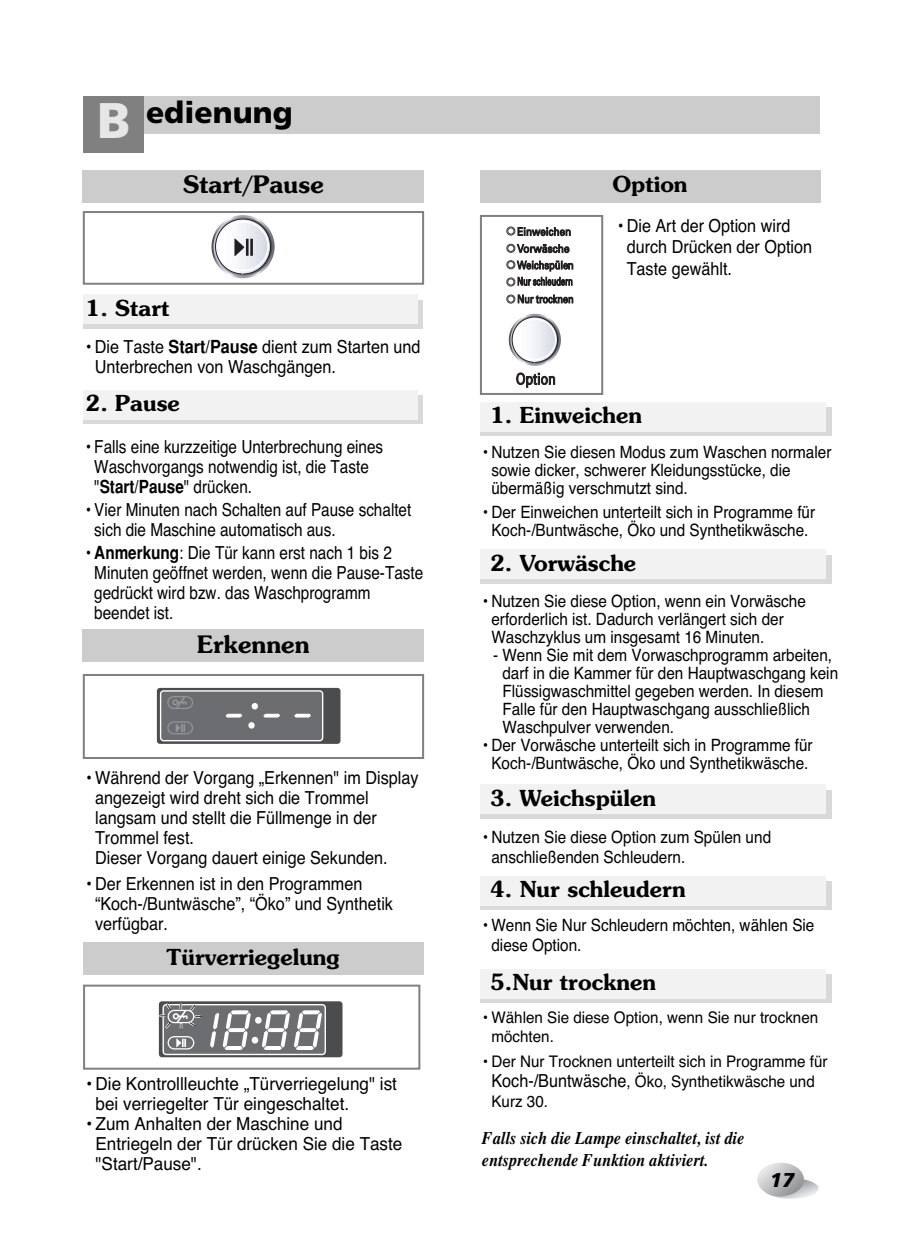
<style>
.page{position:relative;width:906px;height:1246px;background:#fff}
.page>*{position:absolute;margin:0;border:0;box-sizing:border-box;transform-origin:0 0}
.t1{font:900 30px "Frutiger";color:#000}
.t2{font:600 24px "Souvenir";color:#000}
.t3{font:600 22px "Souvenir";color:#000}
.t4{font:italic 900 20px "Frutiger";color:#000}
.t5{font:18px/20px "Helvetica";color:#000;scale:.9 1}
.t6{font:18px/20px "Helvetica";color:#000;scale:.85 1}
.t7{font:18px/20px "Helvetica";color:#000;scale:.95 1}
.t8{font:italic 700 18px/22px "Times";color:#000;scale:.9 1}
.t9{font:17px/18px "Helvetica";color:#000;scale:.9 1}
.t10{font:16px/20.4px "Helvetica";color:#000;scale:.95 1}
.s1{font-size:50px;color:#e6e6e6}
.s2{font-weight:700}
.s3{font-size:18px}
</style>
<div class="page">
<div style="left:83px;top:985px;width:337px;height:85px;border:2px solid #808080"></div>
<svg style="left:764px;top:1178px;width:55px;height:21px"></svg>
<svg style="left:757px;top:1163px;width:47px;height:33px"></svg>
<div style="left:84px;top:96px;width:736px;height:37px;background:#ccc"></div>
<div style="left:84px;top:96px;width:60px;height:57px;background:#808080"></div>
<div style="left:83px;top:170px;width:341px;height:33px;background:#ccc"></div>
<svg style="left:82px;top:211px;width:343px;height:548px"></svg>
<svg style="left:211px;top:215px;width:64px;height:63px"></svg>
<hr style="left:246px;top:239px;width:3px;height:17px;background:#231f20">
<hr style="left:250px;top:239px;width:3px;height:17px;background:#231f20">
<svg style="left:157px;top:688px;width:183px;height:56px;background:#545556"></svg>
<div style="left:160px;top:690px;width:163px;height:51px;background:#6c6d70;border:1px solid #fff;border-radius:3px"></div>
<svg style="left:167px;top:721px;width:26px;height:13px"></svg>
<svg style="left:167px;top:696px;width:26px;height:13px"></svg>
<svg style="left:225px;top:714px;width:17px;height:4px"></svg>
<svg style="left:248px;top:703px;width:32px;height:26px"></svg>
<svg style="left:294px;top:714px;width:17px;height:4px"></svg>
<div style="left:159px;top:1001px;width:183px;height:56px;background:#4b4c4d;border-radius:3px"></div>
<div style="left:163px;top:1004px;width:163px;height:51px;background:#6c6d70;border:1px solid #fff;border-radius:3px"></div>
<svg style="left:210px;top:1010px;width:112px;height:40px"></svg>
<svg style="left:161px;top:1001px;width:40px;height:49px"></svg>
<div style="left:480px;top:170px;width:340px;height:33px;background:#ccc"></div>
<div style="left:480px;top:407px;width:351px;height:29px;background:linear-gradient(to right,#e6e6e6,#e5e5e5)"></div>
<div style="left:481px;top:402px;width:345px;height:29px;background:#f2f2f2"></div>
<div style="left:480px;top:555px;width:351px;height:29px;background:#d9d9d9"></div>
<div style="left:481px;top:550px;width:345px;height:29px;background:#f2f2f2"></div>
<div style="left:480px;top:790px;width:351px;height:28px;background:#d9d9d9"></div>
<div style="left:481px;top:785px;width:345px;height:29px;background:#f2f2f2"></div>
<div style="left:480px;top:882px;width:351px;height:28px;background:#d9d9d9"></div>
<div style="left:481px;top:877px;width:345px;height:29px;background:#f2f2f2"></div>
<div style="left:480px;top:215px;width:123px;height:180px;border:2px solid #808080"></div>
<div style="left:507px;top:227px;width:8px;height:8px;border:1px solid #3e3e3f;border-radius:50%"></div>
<div style="left:507px;top:244px;width:8px;height:9px;border:1px solid #3e3e3f;border-radius:50%"></div>
<div style="left:508px;top:245px;width:6px;height:7px;border:1px solid #3e3e3f;border-radius:50%"></div>
<div style="left:507px;top:260px;width:8px;height:9px;border:1px solid #3e3e3f;border-radius:50%"></div>
<div style="left:508px;top:261px;width:6px;height:7px;border:1px solid #3e3e3f;border-radius:50%"></div>
<div style="left:507px;top:278px;width:8px;height:8px;border:1px solid #3e3e3f;border-radius:50%"></div>
<div style="left:507px;top:295px;width:8px;height:8px;border:1px solid #3e3e3f;border-radius:50%"></div>
<svg style="left:509px;top:314px;width:52px;height:52px"></svg>
<div style="left:514px;top:319px;width:42px;height:41px;border:1px solid #fff;border-radius:50%"></div>
<svg style="left:516px;top:373px;width:39px;height:14px"></svg>
<svg style="left:508px;top:227px;width:62px;height:9px"></svg>
<svg style="left:517px;top:244px;width:52px;height:9px"></svg>
<svg style="left:517px;top:261px;width:56px;height:10px"></svg>
<svg style="left:508px;top:295px;width:65px;height:8px"></svg>
<svg style="left:508px;top:277px;width:64px;height:9px"></svg>
<div style="left:83px;top:942px;width:340px;height:33px;background:#ccc"></div>
<div style="left:480px;top:974px;width:351px;height:29px;background:linear-gradient(to right,#e6e6e6,#e5e5e5)"></div>
<div style="left:481px;top:969px;width:345px;height:29px;background:#f2f2f2"></div>
<h1 class="t1" style="left:97px;top:100px;width:197px"><span class="s1">B</span> edienung</h1>
<h2 class="t2" style="left:183px;top:175px;width:142px">Start/Pause</h2>
<p class="t3" style="left:85px;top:299px;width:86px">1. Start</p>
<p class="t5" style="left:95px;top:339px;width:364px;text-indent:-10px">• Die Taste <span class="s2">Start/Pause</span> dient zum Starten und<br>Unterbrechen von Waschgängen.</p>
<p class="t3" style="left:85px;top:395px;width:96px">2. Pause</p>
<p class="t6" style="left:94px;top:439px;width:341px;text-indent:-9px">• Falls eine kurzzeitige Unterbrechung eines<br>Waschvorgangs notwendig ist, die Taste "<span class="s2">Start/Pause</span>" drücken.</p>
<p class="t6" style="left:94px;top:501px;width:375px;text-indent:-9px">• Vier Minuten nach Schalten auf Pause schaltet sich die Maschine automatisch aus.</p>
<p class="t6" style="left:94px;top:544px;width:389px;text-indent:-9px">• <span class="s2">Anmerkung</span>: Die Tür kann erst nach 1 bis 2<br>Minuten geöffnet werden, wenn die Pause-Taste gedrückt wird bzw. das Waschprogramm beendet ist.</p>
<h2 class="t2" style="left:197px;top:634px;width:114px">Erkennen</h2>
<p class="t5" style="left:95px;top:769px;width:361px;text-indent:-10px">• Während der Vorgang „Erkennen" im Display angezeigt wird dreht sich die Trommel langsam und stellt die Füllmenge in der Trommel fest.<br>Dieser Vorgang dauert einige Sekunden.</p>
<p class="t5" style="left:95px;top:875px;width:333px;text-indent:-10px">• Der Erkennen ist in den Programmen “Koch-/Buntwäsche”, “Öko” und Synthetik verfügbar.</p>
<p class="t3" style="left:166px;top:948px;width:175px">Türverriegelung</p>
<p class="t7" style="left:96px;top:1076px;width:319px;text-indent:-10px">• Die Kontrollleuchte „Türverriegelung" ist bei verriegelter Tür eingeschaltet.</p>
<p class="t7" style="left:96px;top:1116px;width:324px;text-indent:-10px">• Zum Anhalten der Maschine und<br>Entriegeln der Tür drücken Sie die Taste "Start/Pause".</p>
<p class="t3" style="left:612px;top:176px;width:77px">Option</p>
<p class="t5" style="left:627px;top:216px;width:207px;line-height:21.6px;text-indent:-10px">• Die Art der Option wird durch Drücken der Option<br>Taste gewählt.</p>
<p class="t3" style="left:490px;top:406px;width:154px">1. Einweichen</p>
<p class="t9" style="left:491px;top:445px;width:379px;text-indent:-9px">• Nutzen Sie diesen Modus zum Waschen normaler sowie dicker, schwerer Kleidungsstücke, die übermäßig verschmutzt sind.</p>
<p class="t9" style="left:482px;top:504px;width:372px;text-align:center">• Der Einweichen unterteilt sich in Programme für<br>Koch-/Buntwäsche, Öko und Synthetikwäsche.</p>
<p class="t3" style="left:490px;top:554px;width:148px">2. Vorwäsche</p>
<p class="t9" style="left:491px;top:593px;width:351px;text-indent:-9px">• Nutzen Sie diese Option, wenn ein Vorwäsche erforderlich ist. Dadurch verlängert sich der<br>Waschzyklus um insgesamt 16 Minuten.</p>
<p class="t9" style="left:502px;top:647px;width:375px;text-indent:-9px">- Wenn Sie mit dem Vorwaschprogramm arbeiten, darf in die Kammer für den Hauptwaschgang kein Flüssigwaschmittel gegeben werden. In diesem Falle für den Hauptwaschgang ausschließlich Waschpulver verwenden.</p>
<p class="t9" style="left:482px;top:737px;width:369px;text-align:center">• Der Vorwäsche unterteilt sich in Programme für<br>Koch-/Buntwäsche, Öko und Synthetikwäsche.</p>
<p class="t3" style="left:490px;top:789px;width:168px">3. Weichspülen</p>
<p class="t9" style="left:491px;top:828px;width:312px;line-height:20px;text-indent:-9px">• Nutzen Sie diese Option zum Spülen und anschließenden Schleudern.</p>
<p class="t3" style="left:490px;top:881px;width:197px">4. Nur schleudern</p>
<p class="t9" style="left:491px;top:916px;width:360px;line-height:20px;text-indent:-9px">• Wenn Sie Nur Schleudern möchten, wählen Sie diese Option.</p>
<p class="t3" style="left:490px;top:973px;width:168px">5.Nur trocknen</p>
<p class="t10" style="left:491px;top:1009px;width:346px;line-height:19.2px;text-indent:-10px">• Wählen Sie diese Option, wenn Sie nur trocknen möchten.</p>
<p class="t10" style="left:491px;top:1052px;width:355px;text-indent:-10px">• Der Nur Trocknen unterteilt sich in Programme für<br><span class="s3">Koch-/Buntwäsche</span>, Öko, Synthetikwäsche und<br>Kurz 30.</p>
<p class="t8" style="left:482px;top:1128px;width:293px">Falls sich die Lampe einschaltet, ist die entsprechende Funktion aktiviert.</p>
<p class="t4" style="left:770px;top:1172px;width:26px">17</p>
</div>
